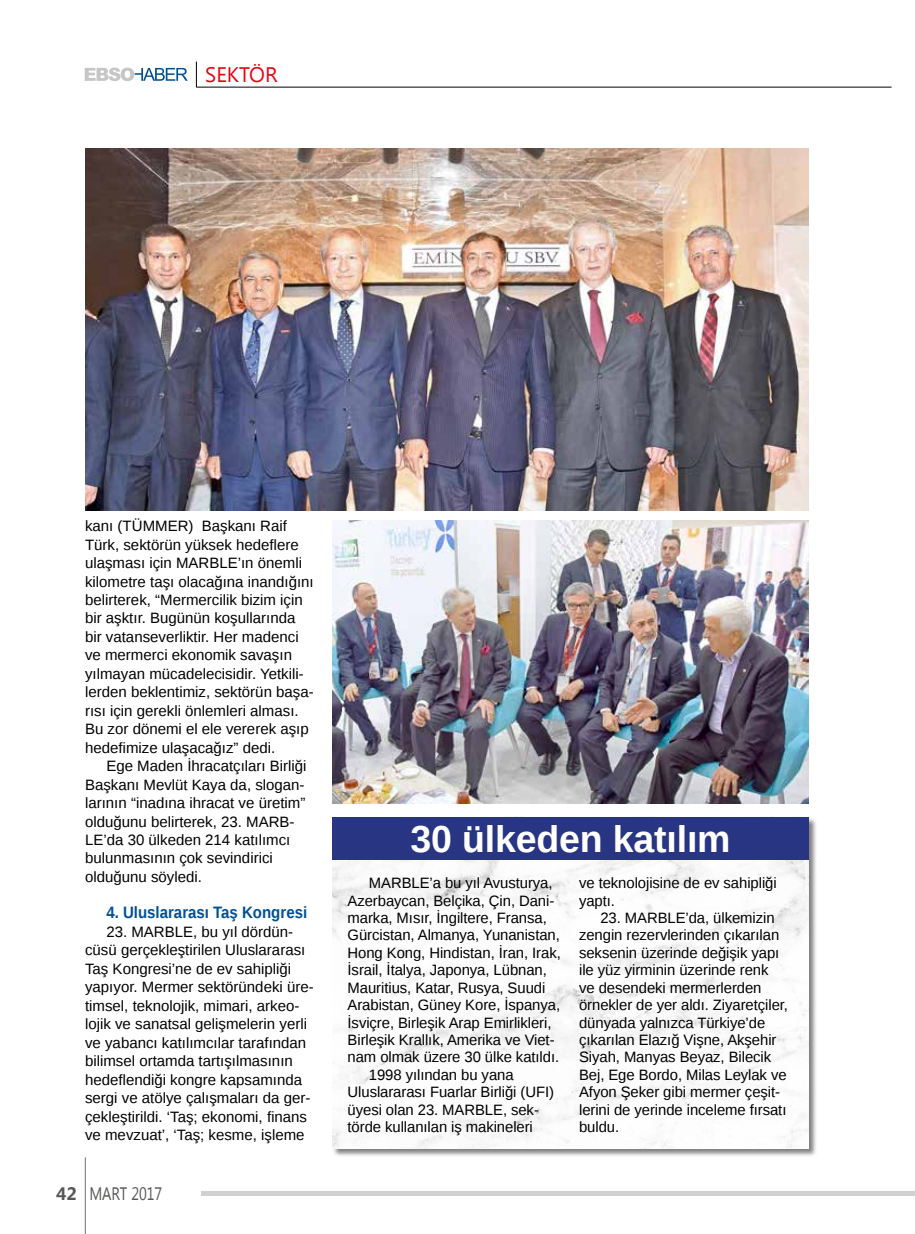
<style>
.page{position:relative;width:915px;height:1234px;background:#fff}
.page>*{position:absolute;margin:0;border:0;box-sizing:border-box;transform-origin:0 0}
.t1{font:700 37.5px "Liberation Sans";letter-spacing:-.005em;color:#fff}
.t2{font:21px "Segoe UI";color:#e30613}
.t3{font:18px "Segoe UI";color:#575756;scale:.8 1}
.t4{font:700 16.5px "Liberation Sans";color:#005094;scale:.91 1}
.t5{font:15px/18.5px "Liberation Sans";color:#000}
.s1{font-weight:700}
</style>
<div class="page">
<hr style="left:85px;top:1157px;width:1px;height:76px;background:#706f6f">
<hr style="left:201px;top:1191px;width:713px;height:3px;background:#d0d0d0">
<svg style="left:85px;top:68px;width:103px;height:13px"></svg>
<hr style="left:196px;top:87px;width:695px;height:1px;background:#000">
<svg style="left:196px;top:62px;width:1px;height:25px"></svg>
<img style="left:332px;top:520px;width:476px;height:283px">
<img style="left:85px;top:149px;width:723px;height:361px">
<div style="left:332px;top:816px;width:485px;height:341px;background:#000;opacity:.5"></div>
<img style="left:332px;top:816px;width:476px;height:332px">
<div style="left:332px;top:817px;width:476px;height:43px;background:#283583"></div>
<h2 class="t2" style="left:205px;top:59px;width:74px">SEKTÖR</h2>
<p class="t5" style="left:85px;top:517px;width:230px">kanı (TÜMMER) Başkanı Raif Türk, sektörün yüksek hedeflere ulaşması için MARBLE’ın önemli kilometre taşı olacağına inandığını belirterek, “Mermercilik bizim için bir aşktır. Bugünün koşullarında bir vatanseverliktir. Her madenci ve mermerci ekonomik savaşın yılmayan mücadelecisidir. Yetkili&shy;lerden beklentimiz, sektörün başa&shy;rısı için gerekli önlemleri alması.<br>Bu zor dönemi el ele vererek aşıp hedefimize ulaşacağız” dedi.</p>
<p class="t5" style="left:85px;top:757px;width:223px;text-indent:21px">Ege Maden İhracatçıları Birliği<br>Başkanı Mevlüt Kaya da, slogan&shy;larının “inadına ihracat ve üretim” olduğunu belirterek, 23. MARB-<br>LE’da 30 ülkeden 214 katılımcı bulunmasının çok sevindirici olduğunu söyledi.</p>
<p class="t4" style="left:106px;top:901px;width:222px">4. Uluslararası Taş Kongresi</p>
<p class="t5" style="left:85px;top:922px;width:230px;text-indent:21px">23. MARBLE, bu yıl dördün&shy;cüsü gerçekleştirilen Uluslararası Taş Kongresi’ne de ev sahipliği yapıyor. Mermer sektöründeki üre&shy;timsel, teknolojik, mimari, arkeo&shy;lojik ve sanatsal gelişmelerin yerli ve yabancı katılımcılar tarafından bilimsel ortamda tartışılmasının hedeflendiği kongre kapsamında sergi ve atölye çalışmaları da ger&shy;çekleştirildi. ‘Taş; ekonomi, finans ve mevzuat’, ‘Taş; kesme, işleme</p>
<p class="t3" style="left:56px;top:1180px;width:134px"><span class="s1">42</span> MART 2017</p>
<h1 class="t1" style="left:410px;top:812px;width:321px">30 ülkeden katılım</h1>
<p class="t5" style="left:369px;top:874px;width:185px">MARBLE’a bu yıl Avusturya,</p>
<p class="t5" style="left:347px;top:891px;width:208px">Azerbaycan, Belçika, Çin, Dani-</p>
<p class="t5" style="left:347px;top:909px;width:201px">marka, Mısır, İngiltere, Fransa,</p>
<p class="t5" style="left:347px;top:926px;width:214px">Gürcistan, Almanya, Yunanistan,</p>
<p class="t5" style="left:347px;top:943px;width:215px">Hong Kong, Hindistan, İran, Irak,</p>
<p class="t5" style="left:347px;top:961px;width:201px">İsrail, İtalya, Japonya, Lübnan,</p>
<p class="t5" style="left:347px;top:978px;width:199px">Mauritius, Katar, Rusya, Suudi</p>
<p class="t5" style="left:347px;top:996px;width:214px">Arabistan, Güney Kore, İspanya,</p>
<p class="t5" style="left:347px;top:1013px;width:205px">İsviçre, Birleşik Arap Emirlikleri,</p>
<p class="t5" style="left:347px;top:1030px;width:208px">Birleşik Krallık, Amerika ve Viet-</p>
<p class="t5" style="left:347px;top:1048px;width:213px">nam olmak üzere 30 ülke katıldı.</p>
<p class="t5" style="left:369px;top:1065px;width:146px">1998 yılından bu yana</p>
<p class="t5" style="left:347px;top:1083px;width:208px">Uluslararası Fuarlar Birliği (UFI)</p>
<p class="t5" style="left:347px;top:1100px;width:193px">üyesi olan 23. MARBLE, sek-</p>
<p class="t5" style="left:347px;top:1117px;width:187px">törde kullanılan iş makineleri</p>
<p class="t5" style="left:579px;top:874px;width:199px;line-height:17.4px">ve teknolojisine de ev sahipliği yaptı.</p>
<p class="t5" style="left:579px;top:909px;width:210px;line-height:17.4px;text-indent:21px">23. MARBLE’da, ülkemizin zengin rezervlerinden çıkarılan seksenin üzerinde değişik yapı ile yüz yirminin üzerinde renk<br>ve desendeki mermerlerden örnekler de yer aldı. Ziyaretçiler, dünyada yalnızca Türkiye’de çıkarılan Elazığ Vişne, Akşehir<br>Siyah, Manyas Beyaz, Bilecik<br>Bej, Ege Bordo, Milas Leylak ve<br>Afyon Şeker gibi mermer çeşit&shy;lerini de yerinde inceleme fırsatı buldu.</p>
</div>
